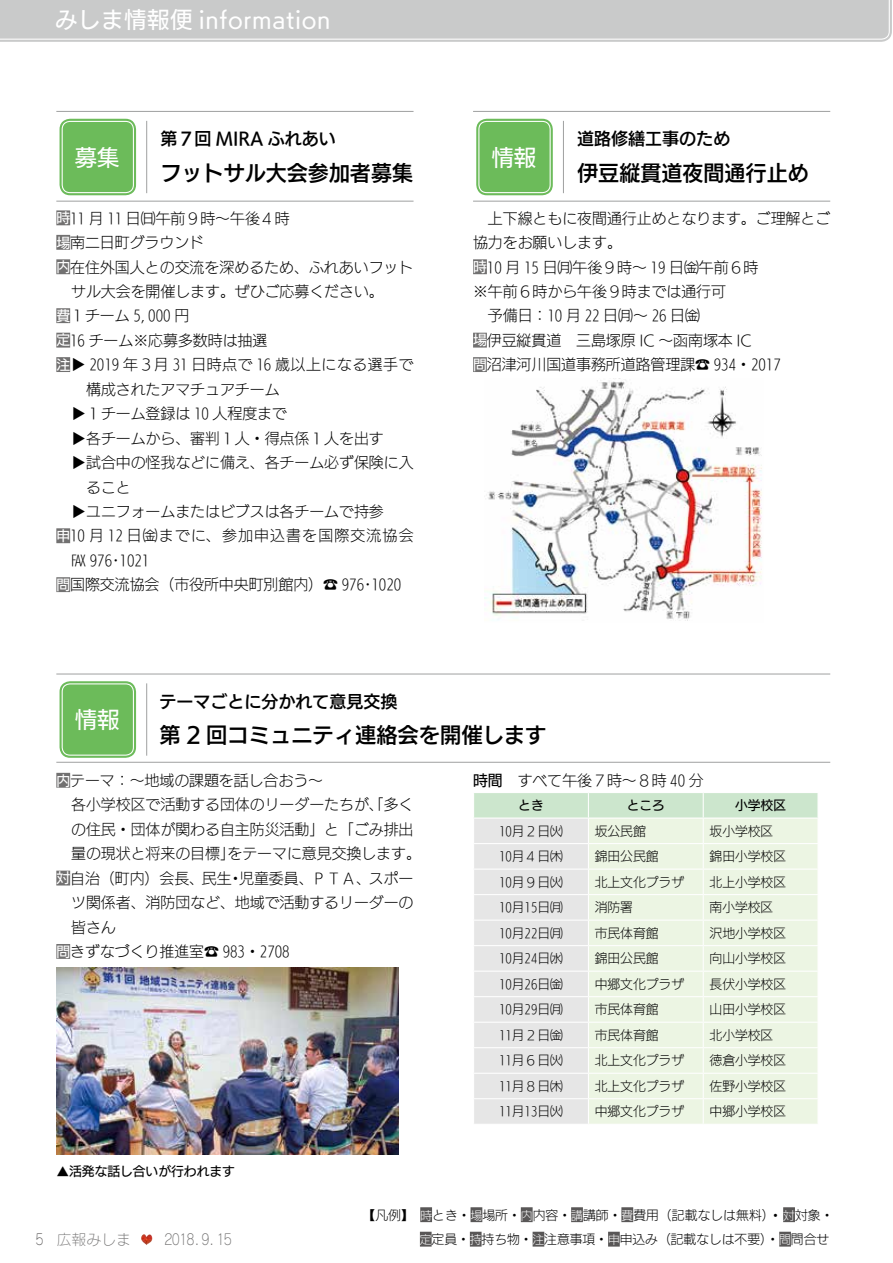
<style>
.page{position:relative;width:893px;height:1263px;background:#fff}
.page>*{position:absolute;margin:0;border:0;box-sizing:border-box;transform-origin:0 0}
.t1{font:22.35px "UD Kakugo Large Pro M";letter-spacing:.03em;color:#fff}
.t2{font:21.3px "UD Kakugo Large Pro DB";color:#000}
.t3{font:16.95px "UD Kakugo Large Pro DB";color:#000}
.t4{font:14.85px "UD Kakugo Large Pro L";color:#000}
.t5{font:14.85px "UD Kakugo Large Pro L";letter-spacing:.035em;color:#000}
.t6{font:14.85px "UD Kakugo Large Pro L";letter-spacing:.08em;color:#000}
.t7{font:14.85px "Rodin Cattleya Pro L";color:#727171}
.t8{font:12.75px/24.5px "UD Kakugo Large Pro L";color:#000}
.t9{font:12.75px "UD Kakugo Large Pro M";color:#000}
.s1{font-family:"UD Kakugo Large Pro M";font-size:13.8px;color:#fff}
.s2{font-family:"UD Kakugo Large Pro M"}
.s3{color:#595757}
.s4{font-size:11.7px;color:#fff}
.s5{font-family:"UD Mincho Pro L";font-size:14.85px}
</style>
<div class="page">
<div style="left:420px;top:1207px;width:12px;height:15px;background:#595757"></div>
<div style="left:471px;top:1207px;width:11px;height:15px;background:#595757"></div>
<div style="left:521px;top:1207px;width:12px;height:15px;background:#595757"></div>
<div style="left:571px;top:1207px;width:12px;height:15px;background:#595757"></div>
<div style="left:621px;top:1207px;width:12px;height:15px;background:#595757"></div>
<div style="left:783px;top:1207px;width:12px;height:15px;background:#595757"></div>
<div style="left:420px;top:1232px;width:12px;height:14px;background:#595757"></div>
<div style="left:470px;top:1232px;width:12px;height:14px;background:#595757"></div>
<div style="left:533px;top:1232px;width:11px;height:14px;background:#595757"></div>
<div style="left:608px;top:1232px;width:12px;height:14px;background:#595757"></div>
<div style="left:779px;top:1232px;width:12px;height:14px;background:#595757"></div>
<div style="left:56px;top:210px;width:14px;height:15px;background:#727171"></div>
<div style="left:56px;top:235px;width:14px;height:15px;background:#727171"></div>
<div style="left:56px;top:259px;width:14px;height:15px;background:#727171"></div>
<div style="left:56px;top:308px;width:14px;height:15px;background:#727171"></div>
<div style="left:56px;top:333px;width:14px;height:15px;background:#727171"></div>
<div style="left:56px;top:357px;width:14px;height:15px;background:#727171"></div>
<div style="left:56px;top:528px;width:14px;height:15px;background:#727171"></div>
<div style="left:56px;top:577px;width:14px;height:15px;background:#727171"></div>
<svg style="left:0;top:0;width:892px;height:42px;background:#cacbcb"></svg>
<div style="left:60px;top:119px;width:76px;height:76px;background:#6cbb5a;border-radius:11px"></div>
<div style="left:56px;top:116px;width:83px;height:82px;border:1px solid #fff;border-radius:13px"></div>
<div style="left:62px;top:121px;width:72px;height:72px;border:1px solid #fff;border-radius:8px"></div>
<hr style="left:56px;top:201px;width:358px;height:1px;background:#9fa0a0">
<hr style="left:146px;top:121px;width:1px;height:72px;background:#9fa0a0">
<hr style="left:56px;top:111px;width:358px;height:1px;background:#9fa0a0">
<div style="left:60px;top:681px;width:76px;height:77px;background:#6cbb5a;border-radius:11px"></div>
<div style="left:56px;top:678px;width:83px;height:83px;border:1px solid #fff;border-radius:13px"></div>
<div style="left:62px;top:683px;width:72px;height:73px;border:1px solid #fff;border-radius:8px"></div>
<hr style="left:146px;top:683px;width:1px;height:73px;background:#9fa0a0">
<hr style="left:56px;top:674px;width:774px;height:1px;background:#9fa0a0">
<hr style="left:56px;top:762px;width:774px;height:1px;background:#9fa0a0">
<div style="left:56px;top:773px;width:14px;height:15px;background:#727171"></div>
<div style="left:56px;top:871px;width:14px;height:14px;background:#727171"></div>
<div style="left:56px;top:944px;width:14px;height:15px;background:#727171"></div>
<div style="left:473px;top:259px;width:14px;height:15px;background:#727171"></div>
<div style="left:473px;top:333px;width:14px;height:15px;background:#727171"></div>
<div style="left:473px;top:357px;width:14px;height:15px;background:#727171"></div>
<div style="left:476px;top:119px;width:77px;height:76px;background:#6cbb5a;border-radius:11px"></div>
<div style="left:473px;top:116px;width:83px;height:82px;border:1px solid #fff;border-radius:13px"></div>
<div style="left:478px;top:121px;width:73px;height:72px;border:1px solid #fff;border-radius:8px"></div>
<hr style="left:473px;top:201px;width:357px;height:1px;background:#9fa0a0">
<hr style="left:563px;top:121px;width:1px;height:72px;background:#9fa0a0">
<hr style="left:473px;top:111px;width:357px;height:1px;background:#9fa0a0">
<img style="left:485px;top:379px;width:277px;height:242px">
<svg style="left:474px;top:793px;width:344px;height:331px;background:#e8efe3"></svg>
<hr style="left:817px;top:1099px;width:2px;height:25px;background:#fff">
<img style="left:56px;top:967px;width:343px;height:187px">
<svg style="left:141px;top:1234px;width:3px;height:9px"></svg>
<h1 class="t1" style="left:55px;top:2px;width:277px">みしま情報便 information</h1>
<h1 class="t1" style="left:75px;top:139px;width:46px">募集</h1>
<p class="t3" style="left:161px;top:125px;width:177px">第７回 MIRA ふれあい</p>
<h2 class="t2" style="left:161px;top:155px;width:254px">フットサル大会参加者募集</h2>
<p class="t4" style="left:56px;top:206px;width:235px"><span class="s1">時</span>11 月 11 日㈰午前９時～午後４時</p>
<p class="t4" style="left:56px;top:231px;width:149px"><span class="s1">場</span>南二日町グラウンド</p>
<p class="t4" style="left:56px;top:255px;width:359px"><span class="s1">内</span>在住外国人との交流を深めるため、ふれあいフット</p>
<p class="t4" style="left:71px;top:280px;width:314px">サル大会を開催します。ぜひご応募ください。</p>
<p class="t4" style="left:56px;top:304px;width:134px"><span class="s1">費</span>１チーム 5,000 円</p>
<p class="t4" style="left:56px;top:328px;width:213px"><span class="s1">定</span>16 チーム※応募多数時は抽選</p>
<p class="t5" style="left:56px;top:353px;width:359px"><span class="s1">注</span>▶ 2019 年３月 31 日時点で 16 歳以上になる選手で</p>
<p class="t4" style="left:86px;top:377px;width:195px">構成されたアマチュアチーム</p>
<p class="t4" style="left:71px;top:402px;width:217px">▶１チーム登録は 10 人程度まで</p>
<p class="t4" style="left:71px;top:426px;width:314px">▶各チームから、審判１人・得点係１人を出す</p>
<p class="t4" style="left:71px;top:451px;width:344px">▶試合中の怪我などに備え、各チーム必ず保険に入</p>
<p class="t4" style="left:86px;top:475px;width:46px">ること</p>
<p class="t4" style="left:71px;top:500px;width:314px">▶ユニフォームまたはビブスは各チームで持参</p>
<p class="t6" style="left:56px;top:524px;width:359px"><span class="s1">申</span>10 月 12 日㈮までに、参加申込書を国際交流協会</p>
<p class="t4" style="left:71px;top:548px;width:80px">℻ 976・1021</p>
<p class="t4" style="left:56px;top:573px;width:346px"><span class="s1">問</span>国際交流協会（市役所中央町別館内）☎ 976・1020</p>
<h1 class="t1" style="left:492px;top:139px;width:46px">情報</h1>
<p class="t3" style="left:577px;top:125px;width:155px">道路修繕工事のため</p>
<h2 class="t2" style="left:577px;top:155px;width:233px">伊豆縦貫道夜間通行止め</h2>
<p class="t4" style="left:488px;top:206px;width:344px">上下線ともに夜間通行止めとなります。ご理解とご</p>
<p class="t4" style="left:473px;top:231px;width:150px">協力をお願いします。</p>
<p class="t4" style="left:473px;top:255px;width:287px"><span class="s1">時</span>10 月 15 日㈪午後９時～ 19 日㈮午前６時</p>
<p class="t4" style="left:473px;top:280px;width:254px">※午前６時から午後９時までは通行可</p>
<p class="t4" style="left:488px;top:304px;width:214px">予備日：10 月 22 日㈪～ 26 日㈮</p>
<p class="t4" style="left:473px;top:328px;width:280px"><span class="s1">場</span>伊豆縦貫道　三島塚原 IC ～函南塚本 IC</p>
<p class="t4" style="left:473px;top:353px;width:309px"><span class="s1">問</span>沼津河川国道事務所道路管理課☎ 934・2017</p>
<p class="t3" style="left:159px;top:687px;width:240px">テーマごとに分かれて意見交換</p>
<h2 class="t2" style="left:159px;top:718px;width:388px">第 2 回コミュニティ連絡会を開催します</h2>
<p class="t4" style="left:56px;top:768px;width:268px"><span class="s1">内</span>テーマ：～地域の課題を話し合おう～</p>
<p class="t4" style="left:71px;top:793px;width:344px">各小学校区で活動する団体のリーダーたちが、「多く</p>
<p class="t4" style="left:71px;top:817px;width:344px">の住民・団体が関わる自主防災活動」と「ごみ排出</p>
<p class="t4" style="left:71px;top:842px;width:351px">量の現状と将来の目標」をテーマに意見交換します。</p>
<p class="t4" style="left:56px;top:866px;width:359px"><span class="s1">対</span>自治（町内）会長、民生・児童委員、ＰＴＡ、スポー</p>
<p class="t4" style="left:71px;top:891px;width:344px">ツ関係者、消防団など、地域で活動するリーダーの</p>
<p class="t4" style="left:71px;top:915px;width:46px">皆さん</p>
<p class="t4" style="left:56px;top:940px;width:235px"><span class="s1">問</span>きずなづくり推進室☎ 983・2708</p>
<h1 class="t1" style="left:75px;top:701px;width:46px">情報</h1>
<p class="t4" style="left:473px;top:768px;width:232px"><span class="s2">時間</span>　すべて午後７時～８時 40 分</p>
<p class="t9" style="left:518px;top:795px;width:27px">とき</p>
<p class="t9" style="left:627px;top:795px;width:40px">ところ</p>
<p class="t9" style="left:735px;top:795px;width:53px">小学校区</p>
<p class="t8" style="left:499px;top:818px;width:65px">10月２日㈫</p>
<p class="t8" style="left:595px;top:818px;width:53px">坂公民館</p>
<p class="t8" style="left:710px;top:818px;width:65px">坂小学校区</p>
<p class="t8" style="left:499px;top:844px;width:65px">10月４日㈭</p>
<p class="t8" style="left:595px;top:844px;width:65px">錦田公民館</p>
<p class="t8" style="left:710px;top:844px;width:78px">錦田小学校区</p>
<p class="t8" style="left:499px;top:869px;width:65px">10月９日㈫</p>
<p class="t8" style="left:595px;top:869px;width:91px">北上文化プラザ</p>
<p class="t8" style="left:710px;top:869px;width:78px">北上小学校区</p>
<p class="t8" style="left:499px;top:895px;width:65px">10月15日㈪</p>
<p class="t8" style="left:595px;top:895px;width:40px">消防署</p>
<p class="t8" style="left:710px;top:895px;width:65px">南小学校区</p>
<p class="t8" style="left:499px;top:920px;width:65px">10月22日㈪</p>
<p class="t8" style="left:595px;top:920px;width:65px">市民体育館</p>
<p class="t8" style="left:710px;top:920px;width:78px">沢地小学校区</p>
<p class="t8" style="left:499px;top:946px;width:65px">10月24日㈬</p>
<p class="t8" style="left:595px;top:946px;width:65px">錦田公民館</p>
<p class="t8" style="left:710px;top:946px;width:78px">向山小学校区</p>
<p class="t8" style="left:499px;top:971px;width:65px">10月26日㈮</p>
<p class="t8" style="left:595px;top:971px;width:91px">中郷文化プラザ</p>
<p class="t8" style="left:710px;top:971px;width:78px">長伏小学校区</p>
<p class="t8" style="left:499px;top:997px;width:65px">10月29日㈪</p>
<p class="t8" style="left:595px;top:997px;width:65px">市民体育館</p>
<p class="t8" style="left:710px;top:997px;width:78px">山田小学校区</p>
<p class="t8" style="left:499px;top:1022px;width:65px">11月２日㈮</p>
<p class="t8" style="left:595px;top:1022px;width:65px">市民体育館</p>
<p class="t8" style="left:710px;top:1022px;width:65px">北小学校区</p>
<p class="t8" style="left:499px;top:1048px;width:65px">11月６日㈫</p>
<p class="t8" style="left:595px;top:1048px;width:91px">北上文化プラザ</p>
<p class="t8" style="left:710px;top:1048px;width:78px">徳倉小学校区</p>
<p class="t8" style="left:499px;top:1073px;width:65px">11月８日㈭</p>
<p class="t8" style="left:595px;top:1073px;width:91px">北上文化プラザ</p>
<p class="t8" style="left:710px;top:1073px;width:78px">佐野小学校区</p>
<p class="t8" style="left:499px;top:1099px;width:65px">11月13日㈫</p>
<p class="t8" style="left:595px;top:1099px;width:91px">中郷文化プラザ</p>
<p class="t8" style="left:710px;top:1099px;width:78px">中郷小学校区</p>
<p class="t9" style="left:56px;top:1161px;width:180px">▲活発な話し合いが行われます</p>
<p class="t7" style="left:36px;top:1230px;width:97px"><span class="s3">5</span> 広報みしま</p>
<p class="t7" style="left:165px;top:1230px;width:68px">２０１8．9．１５</p>
<p class="t8" style="left:420px;top:1202px;width:415px;text-indent:-57px">【凡例】　<span class="s4">時</span>とき・<span class="s4">場</span>場所・<span class="s4">内</span>内容・<span class="s4">講</span>講師・<span class="s4">費</span>費用（記載なしは無料）<span class="s5">・</span><span class="s4">対</span>対象・<span class="s4">定</span>定員・<span class="s4">持</span>持ち物・<span class="s4">注</span>注意事項・<span class="s4">申</span>申込み（記載なしは不要）・<span class="s4">問</span>問合せ</p>
</div>
